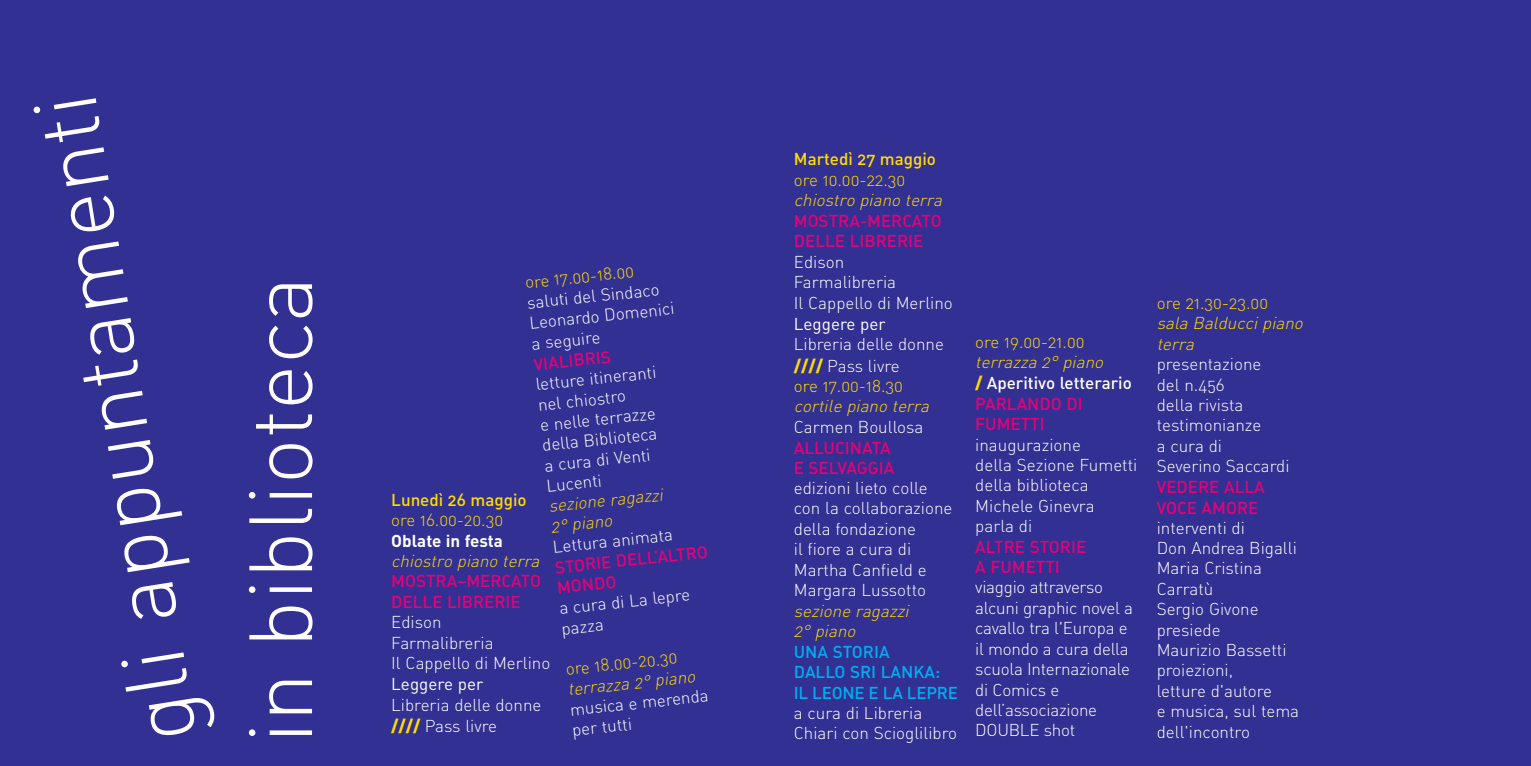
<style>
.page{position:relative;width:1531px;height:766px;background:#fff}
.page>*{position:absolute;margin:0;border:0;box-sizing:border-box;transform-origin:0 0}
.t1{font:88px "DIN Light Alternate";color:#fff}
.t2{font:17px/20.4px "DIN Light Alternate";color:#fff}
.t3{font:italic 17px/20.4px "DIN Light Alternate";color:#ffdc01}
.t4{font:17px/20.4px "DIN Medium Alternate";color:#e40278}
.t5{font:17px "DIN Light Alternate";color:#ffdc01}
.t6{font:17px/20.4px "DIN Medium Alternate";color:#00aeef}
.t7{font:17px/20.4px "DIN Medium Alternate";color:#fff}
.t8{font:17px "DIN Medium Alternate";color:#ffdc01}
.t9{font:17px "DIN Regular Alternate";color:#fff}
.t10{font:700 17px "DIN";color:#fff}
.s1{font-family:"DIN";font-weight:900;color:#ffdc01}
.s2{color:#ffdc01}
.s3{color:#e40278}
</style>
<div class="page">
<div style="left:0;top:0;width:1531px;height:765px;background:#323092"></div>
<h1 class="t1" style="left:116px;top:749px;width:656px;rotate:-99deg">gli appuntamenti</h1>
<h1 class="t1" style="left:230px;top:743px;width:468px;rotate:-90deg">in biblioteca</h1>
<p class="t5" style="left:524px;top:273px;width:111px;rotate:-6deg">ore 17.00-18.00</p>
<p class="t2" style="left:526px;top:292px;width:147px;rotate:-6deg">saluti del Sindaco<br>Leonardo Domenici a seguire</p>
<p class="t4" style="left:533px;top:354px;width:79px;rotate:-6deg">VIALIBRIS</p>
<p class="t2" style="left:535px;top:374px;width:123px;rotate:-6deg">letture itineranti nel chiostro<br>e nelle terrazze della Biblioteca a cura di Venti<br>Lucenti</p>
<p class="t3" style="left:548px;top:496px;width:116px;rotate:-6deg">sezione ragazzi<br>2° piano</p>
<p class="t2" style="left:552px;top:536px;width:122px;rotate:-6deg">Lettura animata</p>
<p class="t8" style="left:391px;top:489px;width:137px">Lunedì 26 maggio</p>
<p class="t5" style="left:391px;top:509px;width:113px">ore 16.00-20.30</p>
<p class="t10" style="left:391px;top:531px;width:113px">Oblate in festa</p>
<p class="t3" style="left:391px;top:550px;width:153px">chiostro piano terra</p>
<p class="t4" style="left:391px;top:571px;width:151px">MOSTRA–MERCATO<br>DELLE LIBRERIE</p>
<p class="t2" style="left:391px;top:612px;width:161px">Edison<br>Farmalibreria<br>Il Cappello di Merlino</p>
<p class="t9" style="left:391px;top:673px;width:93px">Leggere per</p>
<p class="t2" style="left:391px;top:693px;width:152px;line-height:21.2px">Libreria delle donne <span class="s1">////</span> Pass livre</p>
<p class="t4" style="left:554px;top:557px;width:155px;rotate:-6deg">STORIE DELL’ALTRO<br>MONDO</p>
<p class="t2" style="left:558px;top:598px;width:133px;rotate:-6deg">a cura di La lepre pazza</p>
<p class="t5" style="left:565px;top:659px;width:113px;rotate:-6deg">ore 18.00-20.30</p>
<p class="t3" style="left:567px;top:679px;width:129px;rotate:-6deg">terrazza 2° piano</p>
<p class="t2" style="left:569px;top:699px;width:141px;rotate:-6deg">musica e merenda per tutti</p>
<p class="t8" style="left:794px;top:149px;width:144px">Martedì 27 maggio</p>
<p class="t5" style="left:794px;top:170px;width:113px">ore 10.00-22.30</p>
<p class="t3" style="left:794px;top:190px;width:153px">chiostro piano terra</p>
<p class="t4" style="left:794px;top:211px;width:149px">MOSTRA-MERCATO<br>DELLE LIBRERIE</p>
<p class="t2" style="left:794px;top:252px;width:161px">Edison<br>Farmalibreria<br>Il Cappello di Merlino</p>
<p class="t9" style="left:794px;top:313px;width:93px">Leggere per</p>
<p class="t2" style="left:794px;top:334px;width:152px">Libreria delle donne <span class="s1">////</span> Pass livre<br><span class="s2">ore 17.00-18.30</span></p>
<p class="t3" style="left:794px;top:396px;width:140px">cortile piano terra</p>
<p class="t2" style="left:794px;top:416px;width:131px">Carmen Boullosa</p>
<p class="t4" style="left:794px;top:437px;width:102px">ALLUCINATA<br>E SELVAGGIA</p>
<p class="t2" style="left:794px;top:478px;width:160px">edizioni lieto colle con la collaborazione della fondazione<br>il fiore a cura di<br>Martha Canfield e<br>Margara Lussotto</p>
<p class="t3" style="left:794px;top:600px;width:120px">sezione ragazzi<br>2° piano</p>
<p class="t6" style="left:794px;top:641px;width:166px">UNA STORIA<br>DALLO SRI LANKA:<br>IL LEONE E LA LEPRE</p>
<p class="t2" style="left:794px;top:702px;width:165px">a cura di Libreria<br>Chiari con Scioglilibro</p>
<p class="t5" style="left:975px;top:332px;width:111px">ore 19.00-21.00</p>
<p class="t3" style="left:975px;top:352px;width:133px">terrazza 2° piano</p>
<p class="t7" style="left:975px;top:373px;width:158px"><span class="s1">/</span> Aperitivo letterario<br><span class="s3">PARLANDO DI<br>FUMETTI</span></p>
<p class="t2" style="left:975px;top:434px;width:164px">inaugurazione<br>della Sezione Fumetti della biblioteca<br>Michele Ginevra parla di</p>
<p class="t4" style="left:975px;top:537px;width:112px">ALTRE STORIE<br>A FUMETTI</p>
<p class="t2" style="left:975px;top:577px;width:159px">viaggio attraverso alcuni graphic novel a cavallo tra l'Europa e il mondo a cura della scuola Internazionale di Comics e dell’associazione<br>DOUBLE shot</p>
<p class="t5" style="left:1157px;top:293px;width:113px">ore 21.30-23.00</p>
<p class="t3" style="left:1157px;top:313px;width:151px">sala Balducci piano terra</p>
<p class="t2" style="left:1157px;top:354px;width:134px">presentazione<br>del n.456<br>della rivista testimonianze<br>a cura di<br>Severino Saccardi</p>
<p class="t4" style="left:1157px;top:477px;width:110px">VEDERE ALLA<br>VOCE AMORE</p>
<p class="t2" style="left:1157px;top:517px;width:144px">interventi di<br>Don Andrea Bigalli<br>Maria Cristina<br>Carratù<br>Sergio Givone presiede<br>Maurizio Bassetti proiezioni,<br>letture d'autore<br>e musica, sul tema dell'incontro</p>
</div>
